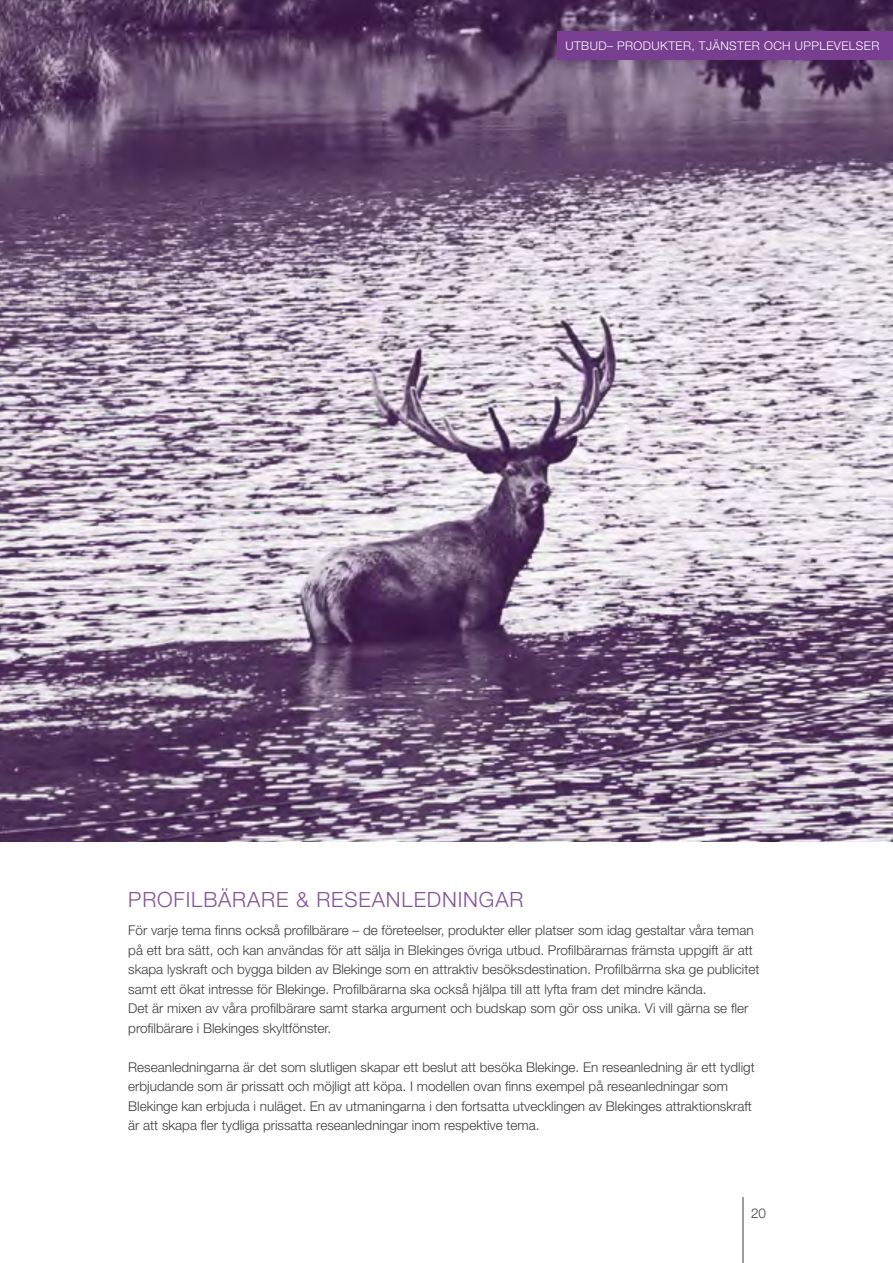
<style>
.page{position:relative;width:893px;height:1263px;background:#fff}
.page>*{position:absolute;margin:0;border:0;box-sizing:border-box;transform-origin:0 0}
.t1{font:300 21px "Helvetica Neue";letter-spacing:.04em;color:#84519b}
.t2{font:300 13.5px/19.5px "Helvetica Neue";color:#3c3c3b}
.t3{font:300 12px "Helvetica Neue";letter-spacing:.035em;color:#fff}
</style>
<div class="page">
<hr style="left:743px;top:1197px;width:1px;height:66px;background:#3c3c3b">
<img style="left:0;top:0;width:893px;height:842px">
<div style="left:557px;top:32px;width:336px;height:28px;background:#783f91"></div>
<p class="t3" style="left:566px;top:38px;width:315px">UTBUD– PRODUKTER, TJÄNSTER OCH UPPLEVELSER</p>
<h1 class="t1" style="left:128px;top:887px;width:397px">PROFILBÄRARE &amp; RESEANLEDNINGAR</h1>
<p class="t2" style="left:128px;top:921px;width:633px">För varje tema finns också profilbärare – de företeelser, produkter eller platser som idag gestaltar våra teman på ett bra sätt, och kan användas för att sälja in Blekinges övriga utbud. Profilbärarnas främsta uppgift är att skapa lyskraft och bygga bilden av Blekinge som en attraktiv besöksdestination. Profilbärrna ska ge publicitet samt ett ökat intresse för Blekinge. Profilbärarna ska också hjälpa till att lyfta fram det mindre kända.<br>Det är mixen av våra profilbärare samt starka argument och budskap som gör oss unika. Vi vill gärna se fler profilbärare i Blekinges skyltfönster.</p>
<p class="t2" style="left:128px;top:1057px;width:628px">Reseanledningarna är det som slutligen skapar ett beslut att besöka Blekinge. En reseanledning är ett tydligt erbjudande som är prissatt och möjligt att köpa. I modellen ovan finns exempel på reseanledningar som Blekinge kan erbjuda i nuläget. En av utmaningarna i den fortsatta utvecklingen av Blekinges attraktionskraft är att skapa fler tydliga prissatta reseanledningar inom respektive tema.</p>
<p class="t2" style="left:751px;top:1203px;width:17px">20</p>
</div>
